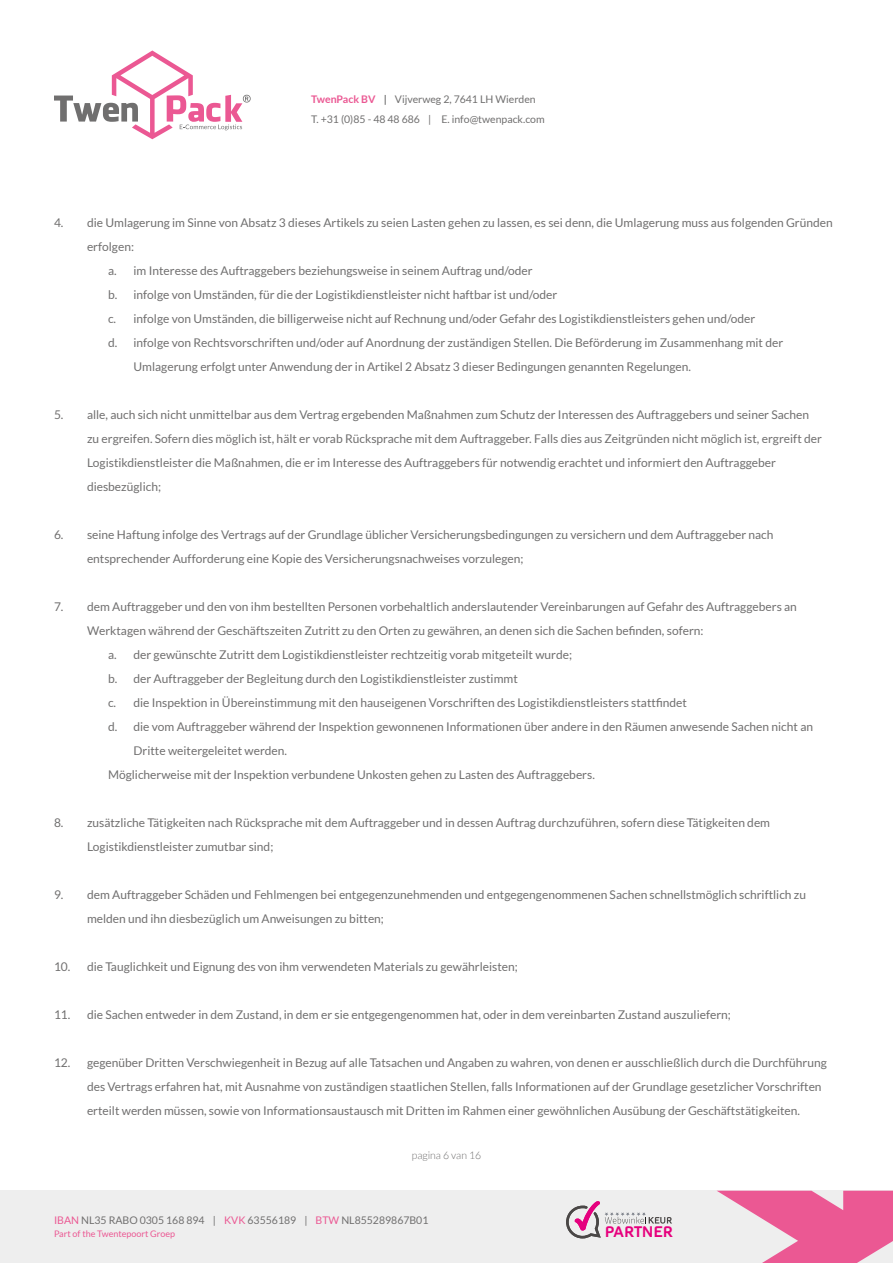
<style>
.page{position:relative;width:893px;height:1263px;background:#fff}
.page>*{position:absolute;margin:0;border:0;box-sizing:border-box;transform-origin:0 0}
.t1{font:700 15.3px "Oblik";letter-spacing:-.01em;color:#e6007d}
.t2{font:12px/24px "Lato";color:#706f6f}
.t3{font:10.5px/19.5px "Lato";color:#706f6f}
.t4{font:300 10.5px "Lato";color:#706f6f}
.t5{font:9px "Lato";color:#eb5893}
.s1{font-weight:700;color:#eb5893}
.s2{font-weight:700}
.s3{color:#eb5893}
</style>
<div class="page">
<svg style="left:54px;top:50px;width:197px;height:89px"></svg>
<div style="left:0;top:1191px;width:893px;height:72px;background:#eee"></div>
<svg style="left:717px;top:1191px;width:176px;height:72px"></svg>
<svg style="left:566px;top:1201px;width:106px;height:38px"></svg>
<p class="t3" style="left:311px;top:89px;width:235px"><span class="s1">TwenPack BV</span> <span class="s2">|</span> Vijverweg 2, 7641 LH Wierden<br>T. +31 (0)85 - 48 48 686 | E. info@twenpack.com</p>
<p class="t2" style="left:54px;top:211px;width:780px">4. die Umlagerung im Sinne von Absatz 3 dieses Artikels zu seien Lasten gehen zu lassen, es sei denn, die Umlagerung muss aus folgenden Gründen</p>
<p class="t2" style="left:87px;top:235px;width:49px">erfolgen:</p>
<p class="t2" style="left:108px;top:259px;width:426px">a. im Interesse des Auftraggebers beziehungsweise in seinem Auftrag und/oder</p>
<p class="t2" style="left:108px;top:283px;width:451px">b. infolge von Umständen, für die der Logistikdienstleister nicht haftbar ist und/oder</p>
<p class="t2" style="left:108px;top:307px;width:649px">c. infolge von Umständen, die billigerweise nicht auf Rechnung und/oder Gefahr des Logistikdienstleisters gehen und/oder</p>
<p class="t2" style="left:108px;top:331px;width:677px">d. infolge von Rechtsvorschriften und/oder auf Anordnung der zuständigen Stellen. Die Beförderung im Zusammenhang mit der</p>
<p class="t2" style="left:134px;top:355px;width:559px">Umlagerung erfolgt unter Anwendung der in Artikel 2 Absatz 3 dieser Bedingungen genannten Regelungen.</p>
<p class="t2" style="left:87px;top:403px;width:736px;text-indent:-33px">5. alle, auch sich nicht unmittelbar aus dem Vertrag ergebenden Maßnahmen zum Schutz der Interessen des Auftraggebers und seiner Sachen zu ergreifen. Sofern dies möglich ist, hält er vorab Rücksprache mit dem Auftraggeber. Falls dies aus Zeitgründen nicht möglich ist, ergreift der Logistikdienstleister die Maßnahmen, die er im Interesse des Auftraggebers für notwendig erachtet und informiert den Auftraggeber diesbezüglich;</p>
<p class="t2" style="left:87px;top:523px;width:688px;text-indent:-33px">6. seine Haftung infolge des Vertrags auf der Grundlage üblicher Versicherungsbedingungen zu versichern und dem Auftraggeber nach entsprechender Aufforderung eine Kopie des Versicherungsnachweises vorzulegen;</p>
<p class="t2" style="left:54px;top:595px;width:744px">7. dem Auftraggeber und den von ihm bestellten Personen vorbehaltlich anderslautender Vereinbarungen auf Gefahr des Auftraggebers an</p>
<p class="t2" style="left:87px;top:619px;width:618px">Werktagen während der Geschäftszeiten Zutritt zu den Orten zu gewähren, an denen sich die Sachen befinden, sofern:</p>
<p class="t2" style="left:108px;top:643px;width:466px">a. der gewünschte Zutritt dem Logistikdienstleister rechtzeitig vorab mitgeteilt wurde;</p>
<p class="t2" style="left:108px;top:667px;width:411px">b. der Auftraggeber der Begleitung durch den Logistikdienstleister zustimmt</p>
<p class="t2" style="left:108px;top:691px;width:580px">c. die Inspektion in Übereinstimmung mit den hauseigenen Vorschriften des Logistikdienstleisters stattfindet</p>
<p class="t2" style="left:108px;top:715px;width:707px">d. die vom Auftraggeber während der Inspektion gewonnenen Informationen über andere in den Räumen anwesende Sachen nicht an</p>
<p class="t2" style="left:134px;top:739px;width:155px">Dritte weitergeleitet werden.</p>
<p class="t2" style="left:108px;top:763px;width:488px">Möglicherweise mit der Inspektion verbundene Unkosten gehen zu Lasten des Auftraggebers.</p>
<p class="t2" style="left:87px;top:811px;width:685px;text-indent:-33px">8. zusätzliche Tätigkeiten nach Rücksprache mit dem Auftraggeber und in dessen Auftrag durchzuführen, sofern diese Tätigkeiten dem<br>Logistikdienstleister zumutbar sind;</p>
<p class="t2" style="left:87px;top:883px;width:721px;text-indent:-33px">9. dem Auftraggeber Schäden und Fehlmengen bei entgegenzunehmenden und entgegengenommenen Sachen schnellstmöglich schriftlich zu melden und ihn diesbezüglich um Anweisungen zu bitten;</p>
<p class="t2" style="left:54px;top:955px;width:465px">10. die Tauglichkeit und Eignung des von ihm verwendeten Materials zu gewährleisten;</p>
<p class="t2" style="left:54px;top:1003px;width:678px">11. die Sachen entweder in dem Zustand, in dem er sie entgegengenommen hat, oder in dem vereinbarten Zustand auszuliefern;</p>
<p class="t2" style="left:87px;top:1051px;width:741px;text-indent:-33px">12. gegenüber Dritten Verschwiegenheit in Bezug auf alle Tatsachen und Angaben zu wahren, von denen er ausschließlich durch die Durchführung des Vertrags erfahren hat, mit Ausnahme von zuständigen staatlichen Stellen, falls Informationen auf der Grundlage gesetzlicher Vorschriften erteilt werden müssen, sowie von Informationsaustausch mit Dritten im Rahmen einer gewöhnlichen Ausübung der Geschäftstätigkeiten.</p>
<p class="t4" style="left:412px;top:1149px;width:71px">pagina 6 van 16</p>
<p class="t3" style="left:54px;top:1210px;width:376px"><span class="s3">IBAN</span> NL35 RABO 0305 168 894 | <span class="s3">KVK</span> 63556189 | <span class="s3">BTW</span> NL855289867B01</p>
<p class="t5" style="left:54px;top:1229px;width:123px">Part of the Twentepoort Groep</p>
<p class="t1" style="left:605px;top:1223px;width:70px">PARTNER</p>
</div>
